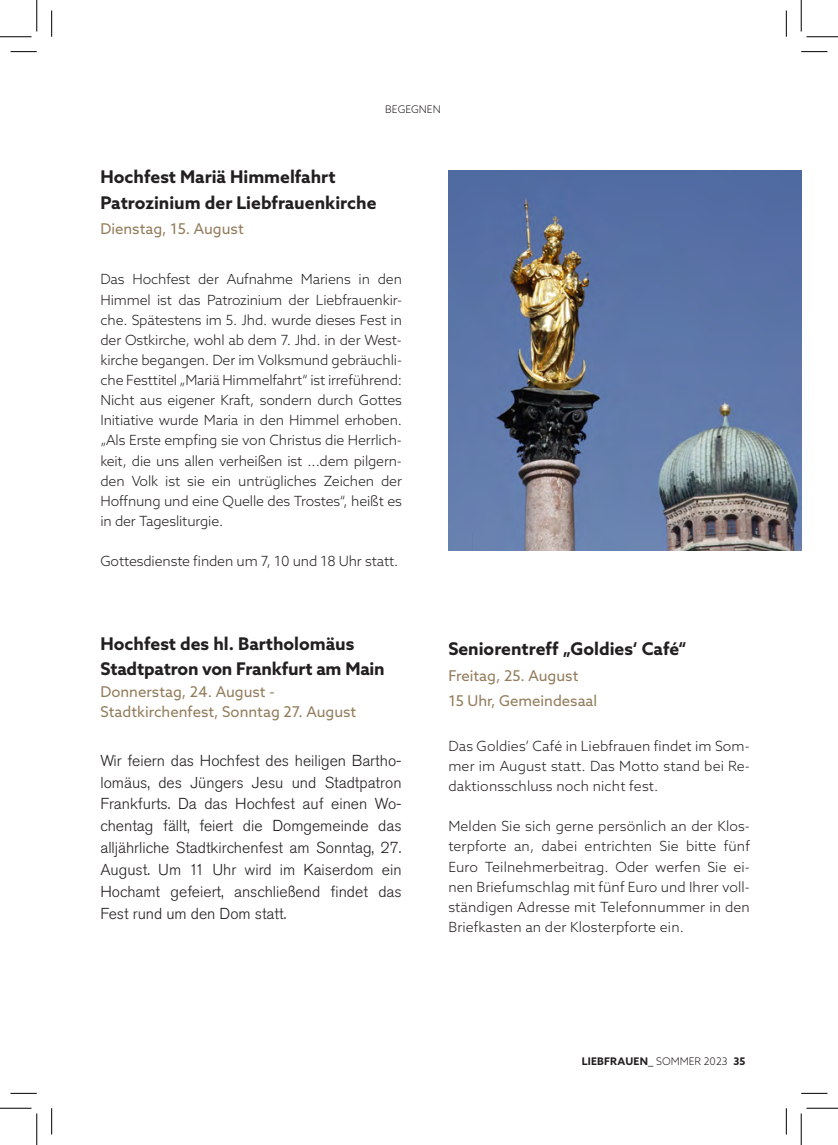
<style>
.page{position:relative;width:838px;height:1145px;background:#fff}
.page>*{position:absolute;margin:0;border:0;box-sizing:border-box;transform-origin:0 0}
.t1{font:700 17.5px/26.2px "Azo Sans";color:#231f20}
.t2{font:300 15.75px/21.9px "Akzidenz Grotesk Std";color:#231f20;text-align:justify}
.t3{font:14.88px/20.1px "Azo Sans";color:#927c5b}
.t4{font:300 14px/20.1px "Azo Sans";color:#231f20;text-align:justify}
.t5{font:700 10.5px "Azo Sans";letter-spacing:.02em;color:#231f20}
.t6{font:300 10.5px "Azo Sans";color:#231f20}
.s1{font-weight:300}
</style>
<div class="page">
<img style="left:448px;top:171px;width:353px;height:379px">
<svg style="left:10px;top:51px;width:27px;height:1px"></svg>
<svg style="left:801px;top:51px;width:26px;height:1px"></svg>
<svg style="left:10px;top:1093px;width:27px;height:1px"></svg>
<svg style="left:801px;top:1093px;width:26px;height:1px"></svg>
<svg style="left:51px;top:10px;width:1px;height:27px"></svg>
<svg style="left:51px;top:1108px;width:1px;height:26px"></svg>
<svg style="left:786px;top:10px;width:1px;height:27px"></svg>
<svg style="left:786px;top:1108px;width:1px;height:26px"></svg>
<hr style="left:0;top:36px;width:32px;height:1px;background:#000">
<hr style="left:806px;top:36px;width:31px;height:1px;background:#000">
<hr style="left:0;top:1108px;width:32px;height:1px;background:#000">
<hr style="left:806px;top:1108px;width:31px;height:1px;background:#000">
<hr style="left:36px;top:0;width:1px;height:31px;background:#000">
<hr style="left:36px;top:1113px;width:1px;height:32px;background:#000">
<hr style="left:800px;top:0;width:1px;height:31px;background:#000">
<hr style="left:800px;top:1113px;width:1px;height:32px;background:#000">
<p class="t6" style="left:385px;top:103px;width:57px">BEGEGNEN</p>
<p class="t1" style="left:100px;top:163px;width:277px">Hochfest Mariä Himmelfahrt<br>Patrozinium der Liebfrauenkirche</p>
<p class="t3" style="left:100px;top:219px;width:145px">Dienstag, 15. August</p>
<p class="t4" style="left:100px;top:269px;width:303px">Das Hochfest der Aufnahme Mariens in den Himmel ist das Patrozinium der Liebfrauenkir&shy;che. Spätestens im 5. Jhd. wurde dieses Fest in der Ostkirche, wohl ab dem 7. Jhd. in der West&shy;kirche begangen. Der im Volksmund gebräuchli&shy;che Festtitel „Mariä Himmelfahrt“ ist irreführend:<br>Nicht aus eigener Kraft, sondern durch Gottes Initiative wurde Maria in den Himmel erhoben. „Als Erste empfing sie von Christus die Herrlich&shy;keit, die uns allen verheißen ist ...dem pilgern&shy;den Volk ist sie ein untrügliches Zeichen der Hoffnung und eine Quelle des Trostes“, heißt es in der Tagesliturgie.</p>
<p class="t4" style="left:100px;top:551px;width:299px">Gottesdienste finden um 7, 10 und 18 Uhr statt.</p>
<p class="t1" style="left:100px;top:632px;width:286px;line-height:24.5px">Hochfest des hl. Bartholomäus<br>Stadtpatron von Frankfurt am Main</p>
<p class="t3" style="left:100px;top:681px;width:257px">Donnerstag, 24. August -<br>Stadtkirchenfest, Sonntag 27. August</p>
<p class="t2" style="left:100px;top:750px;width:302px">Wir feiern das Hochfest des heiligen Bartho&shy;lomäus, des Jüngers Jesu und Stadtpatron Frankfurts. Da das Hochfest auf einen Wo&shy;chentag fällt, feiert die Domgemeinde das alljährliche Stadtkirchenfest am Sonntag, 27.<br>August. Um 11 Uhr wird im Kaiserdom ein Hochamt gefeiert, anschließend findet das Fest rund um den Dom statt.</p>
<p class="t1" style="left:448px;top:636px;width:240px">Seniorentreff „Goldies‘ Café“</p>
<p class="t3" style="left:448px;top:663px;width:150px;line-height:25px">Freitag, 25. August<br>15 Uhr, Gemeindesaal</p>
<p class="t4" style="left:448px;top:736px;width:303px">Das Goldies’ Café in Liebfrauen findet im Som&shy;mer im August statt. Das Motto stand bei Re&shy;daktionsschluss noch nicht fest.</p>
<p class="t4" style="left:448px;top:816px;width:303px">Melden Sie sich gerne persönlich an der Klos&shy;terpforte an, dabei entrichten Sie bitte fünf Euro Teilnehmerbeitrag. Oder werfen Sie ei&shy;nen Briefumschlag mit fünf Euro und Ihrer voll&shy;ständigen Adresse mit Telefonnummer in den Briefkasten an der Klosterpforte ein.</p>
<p class="t5" style="left:581px;top:1054px;width:165px">LIEBFRAUEN_ <span class="s1">SOMMER 2023</span> 35</p>
</div>
